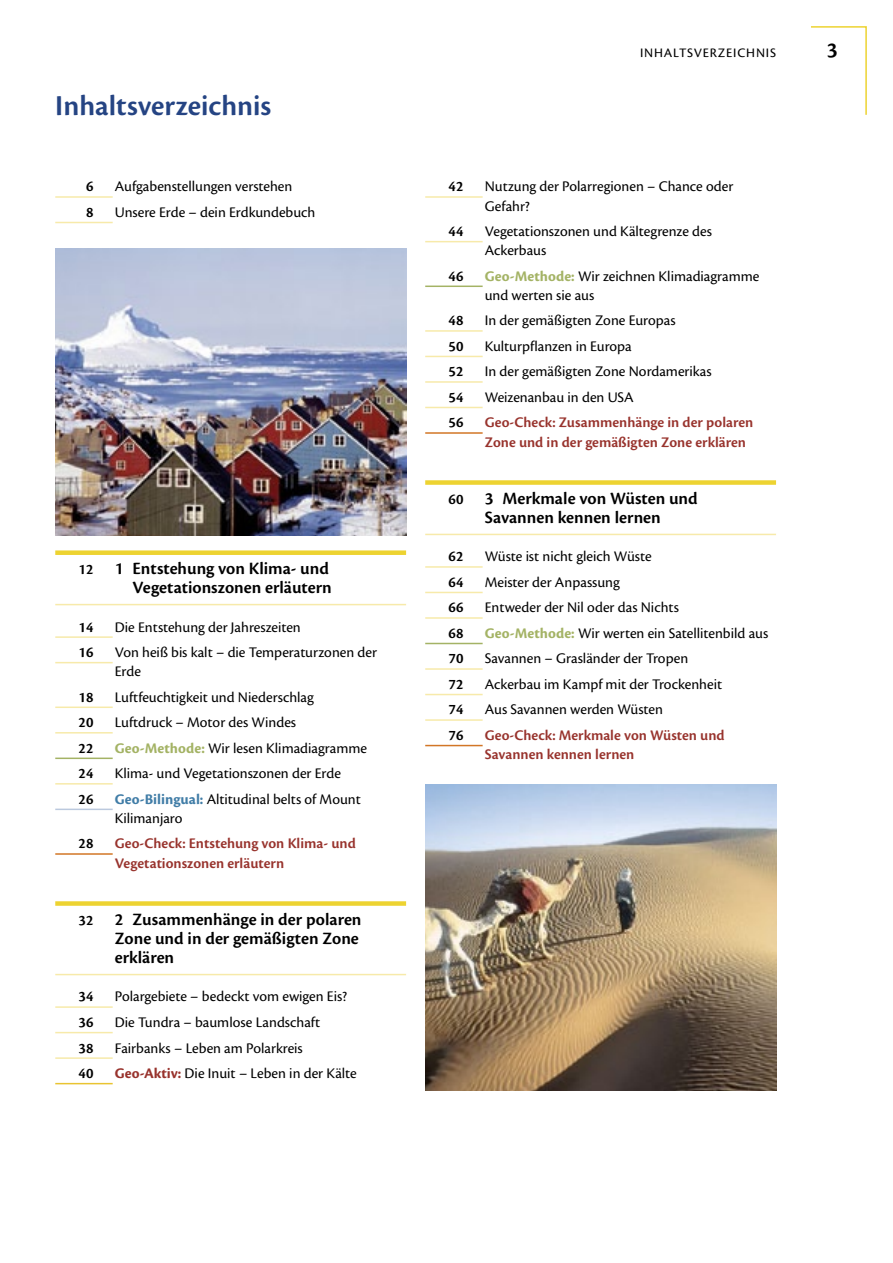
<style>
.page{position:relative;width:893px;height:1263px;background:#fff}
.page>*{position:absolute;margin:0;border:0;box-sizing:border-box;transform-origin:0 0}
._02_Seitenüberschrif{font:600 30px "Cronos Pro";color:#254483}
._91_Seitenzahl{font:600 22.5px "Cronos Pro";color:#000}
._61_Inhalt_Stufe_1{font:600 18px/19.2px "Cronos Pro";color:#000;text-align:right}
._62_Inhalt_Stufe_2{font:15.3px/19.2px "Cronos Pro";color:#000}
._62_2_Inhalt_Stufe_2{font:600 15.3px/19.2px "Cronos Pro";color:#98332d}
._62_1_Inhalt_Stufe_2{font:15.3px/19.2px "Cronos Pro";color:#000}
._62_5_Inhalt_Stufe_2{font:15.3px/19.2px "Cronos Pro";color:#000}
._62_Inhalt_Stufe_2-2{font:600 15.3px "Cronos Pro";color:#000}
._62_Inhalt_Stufe_2_A{font:15.3px "Cronos Pro";color:#000}
._62_1_Inhalt_Stufe_2-2{font:600 15.3px "Cronos Pro";color:#000}
._62_2_Inhalt_Stufe_2-2{font:600 15.3px "Cronos Pro";color:#000}
._62_5_Inhalt_Stufe_2-2{font:600 15.3px "Cronos Pro";color:#000}
._62_Inhalt_Stufe_2_A-2{font:600 15.3px "Cronos Pro";color:#000}
._92_Kolumnentitel{font:13.5px "Cronos Pro Capt";letter-spacing:.06em;color:#000}
.s1{font-size:15.3px}
.s2{font-weight:700;color:#a4b365}
.s3{font-weight:700;color:#417da7}
.s4{font-weight:700;color:#98332d}
</style>
<div class="page">
<hr style="left:55px;top:196px;width:58px;height:2px;background:#f7eaaa">
<hr style="left:55px;top:222px;width:58px;height:1px;background:#f7eaaa">
<div style="left:55px;top:550px;width:351px;height:5px;background:#edd331"></div>
<hr style="left:55px;top:604px;width:351px;height:1px;background:#f7eaaa">
<hr style="left:55px;top:636px;width:58px;height:2px;background:#f7eaaa">
<hr style="left:55px;top:662px;width:58px;height:1px;background:#f7eaaa">
<hr style="left:55px;top:706px;width:58px;height:2px;background:#f7eaaa">
<hr style="left:55px;top:732px;width:58px;height:1px;background:#f7eaaa">
<hr style="left:55px;top:757px;width:58px;height:2px;background:#a4b365">
<hr style="left:55px;top:783px;width:58px;height:1px;background:#f7eaaa">
<hr style="left:55px;top:809px;width:58px;height:1px;background:#bbc9de">
<hr style="left:55px;top:853px;width:58px;height:2px;background:#d27626">
<div style="left:55px;top:901px;width:351px;height:5px;background:#edd331"></div>
<hr style="left:55px;top:974px;width:351px;height:1px;background:#f7eaaa">
<hr style="left:55px;top:1006px;width:58px;height:2px;background:#f7eaaa">
<hr style="left:55px;top:1032px;width:58px;height:1px;background:#f7eaaa">
<hr style="left:55px;top:1057px;width:58px;height:2px;background:#f7eaaa">
<hr style="left:55px;top:1083px;width:58px;height:1px;background:#e9c431">
<hr style="left:425px;top:196px;width:58px;height:2px;background:#f7eaaa">
<hr style="left:425px;top:241px;width:58px;height:1px;background:#f7eaaa">
<hr style="left:425px;top:286px;width:58px;height:1px;background:#a4b365">
<hr style="left:425px;top:330px;width:58px;height:2px;background:#f7eaaa">
<hr style="left:425px;top:356px;width:58px;height:1px;background:#f7eaaa">
<hr style="left:425px;top:381px;width:58px;height:2px;background:#f7eaaa">
<hr style="left:425px;top:407px;width:58px;height:1px;background:#f7eaaa">
<hr style="left:425px;top:432px;width:58px;height:2px;background:#d27626">
<div style="left:425px;top:480px;width:351px;height:5px;background:#edd331"></div>
<hr style="left:425px;top:534px;width:351px;height:1px;background:#f7eaaa">
<hr style="left:425px;top:566px;width:58px;height:2px;background:#f7eaaa">
<hr style="left:425px;top:592px;width:58px;height:1px;background:#f7eaaa">
<hr style="left:425px;top:617px;width:58px;height:2px;background:#f7eaaa">
<hr style="left:425px;top:643px;width:58px;height:1px;background:#a4b365">
<hr style="left:425px;top:668px;width:58px;height:2px;background:#f7eaaa">
<hr style="left:425px;top:694px;width:58px;height:1px;background:#f7eaaa">
<hr style="left:425px;top:719px;width:58px;height:2px;background:#f7eaaa">
<hr style="left:425px;top:745px;width:58px;height:1px;background:#d27626">
<img style="left:425px;top:784px;width:351px;height:307px">
<img style="left:55px;top:249px;width:351px;height:287px">
<svg style="left:811px;top:26px;width:56px;height:89px"></svg>
<p class="_02_Seitenüberschrif" style="left:55px;top:88px;width:218px">Inhaltsverzeichnis</p>
<p class="_62_Inhalt_Stufe_2-2" style="left:86px;top:178px;width:9px">6</p>
<p class="_62_Inhalt_Stufe_2" style="left:115px;top:177px;width:179px">Aufgabenstellungen verstehen</p>
<p class="_62_Inhalt_Stufe_2-2" style="left:86px;top:203px;width:9px">8</p>
<p class="_62_Inhalt_Stufe_2" style="left:115px;top:203px;width:202px">Unsere Erde – dein Erdkundebuch</p>
<p class="_61_Inhalt_Stufe_1" style="left:79px;top:559px;width:255px"><span class="s1">12</span> 1 Entstehung von Klima- und<br>Vegetationszonen erläutern</p>
<p class="_62_Inhalt_Stufe_2-2" style="left:79px;top:618px;width:16px">14</p>
<p class="_62_Inhalt_Stufe_2" style="left:115px;top:617px;width:188px">Die Entstehung der Jahreszeiten</p>
<p class="_62_Inhalt_Stufe_2-2" style="left:79px;top:643px;width:16px">16</p>
<p class="_62_Inhalt_Stufe_2" style="left:115px;top:643px;width:264px">Von heiß bis kalt – die Temperaturzonen der<br>Erde</p>
<p class="_62_Inhalt_Stufe_2-2" style="left:79px;top:688px;width:16px">18</p>
<p class="_62_Inhalt_Stufe_2" style="left:115px;top:687px;width:201px">Luftfeuchtigkeit und Niederschlag</p>
<p class="_62_Inhalt_Stufe_2-2" style="left:79px;top:714px;width:16px">20</p>
<p class="_62_Inhalt_Stufe_2" style="left:115px;top:713px;width:183px">Luftdruck – Motor des Windes</p>
<p class="_62_1_Inhalt_Stufe_2-2" style="left:79px;top:739px;width:16px">22</p>
<p class="_62_1_Inhalt_Stufe_2" style="left:115px;top:738px;width:254px"><span class="s2">Geo-Methode:</span> Wir lesen Klimadiagramme</p>
<p class="_62_Inhalt_Stufe_2-2" style="left:79px;top:765px;width:16px">24</p>
<p class="_62_Inhalt_Stufe_2" style="left:115px;top:764px;width:228px">Klima- und Vegetationszonen der Erde</p>
<p class="_62_5_Inhalt_Stufe_2-2" style="left:79px;top:790px;width:16px">26</p>
<p class="_62_5_Inhalt_Stufe_2" style="left:115px;top:789px;width:248px"><span class="s3">Geo-Bilingual:</span> Altitudinal belts of Mount<br>Kilimanjaro</p>
<p class="_62_2_Inhalt_Stufe_2-2" style="left:79px;top:835px;width:16px">28</p>
<p class="_62_2_Inhalt_Stufe_2" style="left:115px;top:834px;width:242px">Geo-Check: Entstehung von Klima- und<br>Vegetationszonen erläutern</p>
<p class="_61_Inhalt_Stufe_1" style="left:115px;top:910px;width:248px;text-align:left;text-indent:-36px"><span class="s1">32</span> 2 Zusammenhänge in der polaren<br>Zone und in der gemäßigten Zone erklären</p>
<p class="_62_Inhalt_Stufe_2-2" style="left:79px;top:988px;width:16px">34</p>
<p class="_62_Inhalt_Stufe_2" style="left:115px;top:987px;width:234px">Polargebiete – bedeckt vom ewigen Eis?</p>
<p class="_62_Inhalt_Stufe_2-2" style="left:79px;top:1013px;width:16px">36</p>
<p class="_62_Inhalt_Stufe_2" style="left:115px;top:1013px;width:207px">Die Tundra – baumlose Landschaft</p>
<p class="_62_Inhalt_Stufe_2-2" style="left:79px;top:1039px;width:16px">38</p>
<p class="_62_Inhalt_Stufe_2" style="left:115px;top:1038px;width:189px">Fairbanks – Leben am Polarkreis</p>
<p class="_62_Inhalt_Stufe_2_A-2" style="left:79px;top:1064px;width:16px">40</p>
<p class="_62_Inhalt_Stufe_2_A" style="left:115px;top:1064px;width:244px"><span class="s4">Geo-Aktiv:</span> Die Inuit – Leben in der Kälte</p>
<p class="_92_Kolumnentitel" style="left:640px;top:45px;width:137px">INHALTSVERZEICHNIS</p>
<p class="_91_Seitenzahl" style="left:827px;top:37px;width:12px">3</p>
<p class="_62_Inhalt_Stufe_2-2" style="left:449px;top:178px;width:16px">42</p>
<p class="_62_Inhalt_Stufe_2" style="left:485px;top:177px;width:250px">Nutzung der Polarregionen – Chance oder<br>Gefahr?</p>
<p class="_62_Inhalt_Stufe_2-2" style="left:449px;top:222px;width:16px">44</p>
<p class="_62_Inhalt_Stufe_2" style="left:485px;top:222px;width:229px">Vegetationszonen und Kältegrenze des<br>Ackerbaus</p>
<p class="_62_1_Inhalt_Stufe_2-2" style="left:449px;top:267px;width:16px">46</p>
<p class="_62_1_Inhalt_Stufe_2" style="left:485px;top:266px;width:276px"><span class="s2">Geo-Methode:</span> Wir zeichnen Klimadiagramme und werten sie aus</p>
<p class="_62_Inhalt_Stufe_2-2" style="left:449px;top:312px;width:16px">48</p>
<p class="_62_Inhalt_Stufe_2" style="left:485px;top:311px;width:192px">In der gemäßigten Zone Europas</p>
<p class="_62_Inhalt_Stufe_2-2" style="left:449px;top:337px;width:16px">50</p>
<p class="_62_Inhalt_Stufe_2" style="left:485px;top:336px;width:149px">Kulturpflanzen in Europa</p>
<p class="_62_Inhalt_Stufe_2-2" style="left:449px;top:363px;width:16px">52</p>
<p class="_62_Inhalt_Stufe_2" style="left:485px;top:362px;width:229px">In der gemäßigten Zone Nordamerikas</p>
<p class="_62_Inhalt_Stufe_2-2" style="left:449px;top:388px;width:16px">54</p>
<p class="_62_Inhalt_Stufe_2" style="left:485px;top:387px;width:151px">Weizenanbau in den USA</p>
<p class="_62_2_Inhalt_Stufe_2-2" style="left:449px;top:414px;width:16px">56</p>
<p class="_62_2_Inhalt_Stufe_2" style="left:485px;top:413px;width:270px">Geo-Check: Zusammenhänge in der polaren<br>Zone und in der gemäßigten Zone erklären</p>
<p class="_61_Inhalt_Stufe_1" style="left:449px;top:489px;width:251px;text-align:center"><span class="s1">60</span> 3 Merkmale von Wüsten und<br>Savannen kennen lernen</p>
<p class="_62_Inhalt_Stufe_2-2" style="left:449px;top:548px;width:16px">62</p>
<p class="_62_Inhalt_Stufe_2" style="left:485px;top:547px;width:168px">Wüste ist nicht gleich Wüste</p>
<p class="_62_Inhalt_Stufe_2-2" style="left:449px;top:573px;width:16px">64</p>
<p class="_62_Inhalt_Stufe_2" style="left:485px;top:572px;width:137px">Meister der Anpassung</p>
<p class="_62_Inhalt_Stufe_2-2" style="left:449px;top:599px;width:16px">66</p>
<p class="_62_Inhalt_Stufe_2" style="left:485px;top:598px;width:196px">Entweder der Nil oder das Nichts</p>
<p class="_62_1_Inhalt_Stufe_2-2" style="left:449px;top:624px;width:16px">68</p>
<p class="_62_1_Inhalt_Stufe_2" style="left:485px;top:623px;width:285px"><span class="s2">Geo-Methode:</span> Wir werten ein Satellitenbild aus</p>
<p class="_62_Inhalt_Stufe_2-2" style="left:449px;top:650px;width:16px">70</p>
<p class="_62_Inhalt_Stufe_2" style="left:485px;top:649px;width:205px">Savannen – Grasländer der Tropen</p>
<p class="_62_Inhalt_Stufe_2-2" style="left:449px;top:675px;width:16px">72</p>
<p class="_62_Inhalt_Stufe_2" style="left:485px;top:675px;width:239px">Ackerbau im Kampf mit der Trockenheit</p>
<p class="_62_Inhalt_Stufe_2-2" style="left:449px;top:701px;width:16px">74</p>
<p class="_62_Inhalt_Stufe_2" style="left:485px;top:700px;width:180px">Aus Savannen werden Wüsten</p>
<p class="_62_2_Inhalt_Stufe_2-2" style="left:449px;top:726px;width:16px">76</p>
<p class="_62_2_Inhalt_Stufe_2" style="left:485px;top:726px;width:241px">Geo-Check: Merkmale von Wüsten und<br>Savannen kennen lernen</p>
</div>
